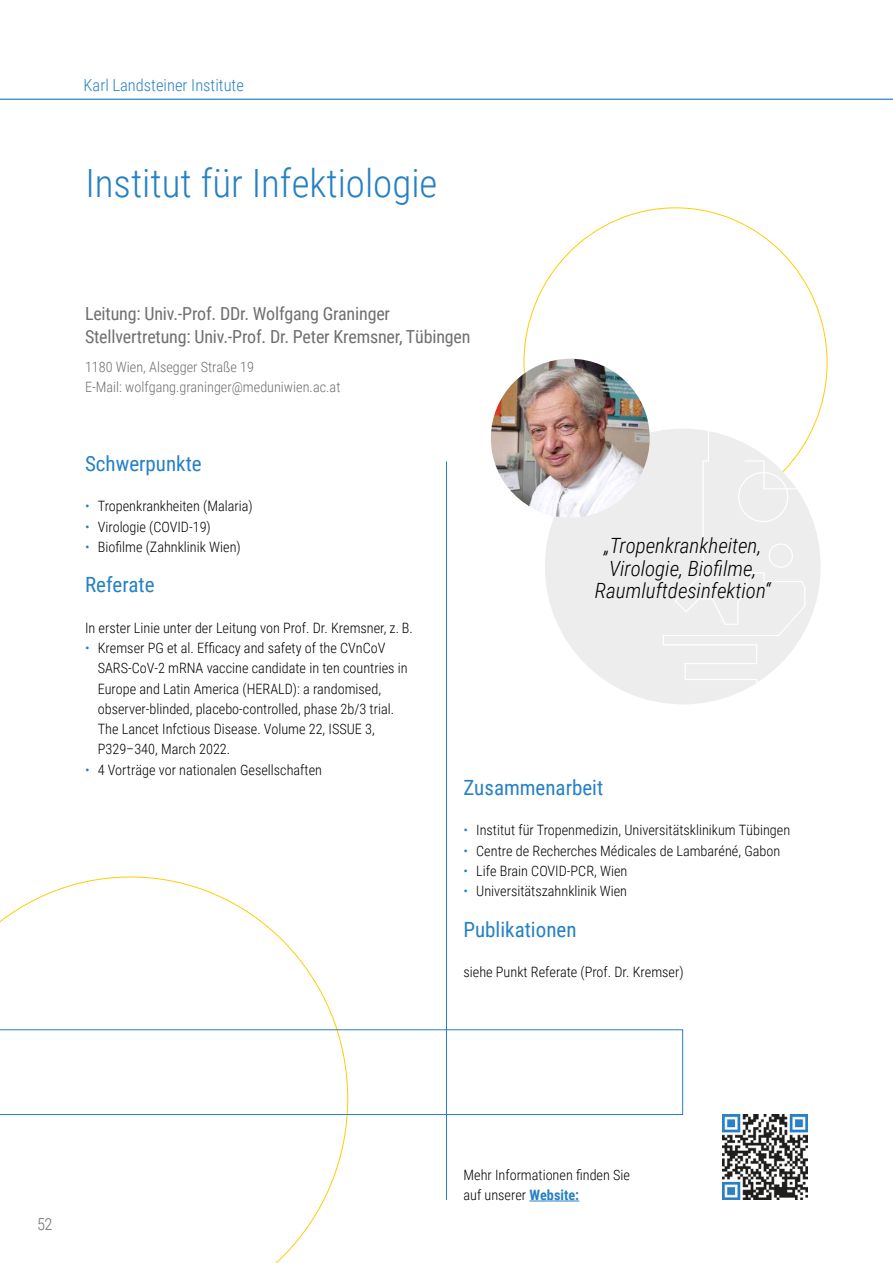
<style>
.page{position:relative;width:893px;height:1263px;background:#fff}
.page>*{position:absolute;margin:0;border:0;box-sizing:border-box;transform-origin:0 0}
.t1{font:300 39px "Roboto Condensed";color:#2581c4}
.t2{font:italic 300 21px/22.5px "Roboto Condensed";color:#000;text-align:center}
.t3{font:21px "Roboto Condensed";color:#2581c4}
.t4{font:18px/22.5px "Roboto Condensed";letter-spacing:-.01em;color:#706f6f}
.t5{font:300 16.5px "Roboto Condensed";color:#2581c4}
.t6{font:300 16.5px "Roboto Condensed";color:#706f6f}
.t7{font:300 14.25px/20.2px "Roboto Condensed";color:#000}
.t8{font:300 14.25px/20.2px "Roboto Condensed";color:#706f6f}
.s1{color:#2581c4}
.s2{font-weight:700;color:#2581c4}
</style>
<div class="page">
<svg style="left:0;top:876px;width:348px;height:387px"></svg>
<svg style="left:0;top:1029px;width:683px;height:86px"></svg>
<hr style="left:0;top:99px;width:893px;height:1px;background:#2581c4">
<hr style="left:446px;top:461px;width:1px;height:739px;background:#2581c4">
<div style="left:545px;top:429px;width:276px;height:275px;background:#ededed;border-radius:50%"></div>
<svg style="left:662px;top:429px;width:144px;height:275px"></svg>
<img style="left:491px;top:359px;width:159px;height:159px;border-radius:79px">
<hr style="left:529px;top:1200px;width:50px;height:1px;background:#2581c4">
<img style="left:723px;top:1115px;width:85px;height:85px">
<p class="t5" style="left:84px;top:73px;width:162px">Karl Landsteiner Institute</p>
<h1 class="t1" style="left:85px;top:156px;width:354px">Institut für Infektiologie</h1>
<p class="t4" style="left:85px;top:302px;width:387px">Leitung: Univ.-Prof. DDr. Wolfgang Graninger<br>Stellvertretung: Univ.-Prof. Dr. Peter Kremsner, Tübingen</p>
<p class="t8" style="left:85px;top:356px;width:257px">1180 Wien, Alsegger Straße 19<br>E-Mail: wolfgang.graninger@meduniwien.ac.at</p>
<h2 class="t3" style="left:85px;top:449px;width:118px">Schwerpunkte</h2>
<p class="t7" style="left:85px;top:496px;width:169px"><span class="s1">•</span> Tropenkrankheiten (Malaria)</p>
<p class="t7" style="left:85px;top:516px;width:127px"><span class="s1">•</span> Virologie (COVID-19)</p>
<p class="t7" style="left:85px;top:536px;width:157px"><span class="s1">•</span> Biofilme (Zahnklinik Wien)</p>
<h2 class="t3" style="left:85px;top:570px;width:71px">Referate</h2>
<p class="t7" style="left:85px;top:617px;width:329px">In erster Linie unter der Leitung von Prof. Dr. Kremsner, z. B.</p>
<p class="t7" style="left:98px;top:637px;width:311px;text-indent:-13px"><span class="s1">•</span> Kremser PG et al. Efficacy and safety of the CVnCoV SARS-CoV-2 mRNA vaccine candidate in ten countries in Europe and Latin America (HERALD): a randomised, observer-blinded, placebo-controlled, phase 2b/3 trial.<br>The Lancet Infctious Disease. Volume 22, ISSUE 3, P329–340, March 2022.</p>
<p class="t7" style="left:85px;top:759px;width:239px"><span class="s1">•</span> 4 Vorträge vor nationalen Gesellschaften</p>
<h2 class="t2" style="left:595px;top:534px;width:177px">„Tropenkrankheiten,<br>Virologie, Biofilme,<br>Raumluftdesinfektion“</h2>
<h2 class="t3" style="left:463px;top:773px;width:141px">Zusammenarbeit</h2>
<p class="t7" style="left:463px;top:820px;width:328px"><span class="s1">•</span> Institut für Tropenmedizin, Universitätsklinikum Tübingen</p>
<p class="t7" style="left:463px;top:840px;width:318px"><span class="s1">•</span> Centre de Recherches Médicales de Lambaréné, Gabon</p>
<p class="t7" style="left:463px;top:860px;width:165px"><span class="s1">•</span> Life Brain COVID-PCR, Wien</p>
<p class="t7" style="left:463px;top:880px;width:165px"><span class="s1">•</span> Universitätszahnklinik Wien</p>
<h2 class="t3" style="left:463px;top:914px;width:114px">Publikationen</h2>
<p class="t7" style="left:463px;top:961px;width:222px">siehe Punkt Referate (Prof. Dr. Kremser)</p>
<p class="t6" style="left:37px;top:1213px;width:17px">52</p>
<p class="t7" style="left:463px;top:1164px;width:168px">Mehr Informationen finden Sie auf unserer <span class="s2">Website:</span></p>
</div>
